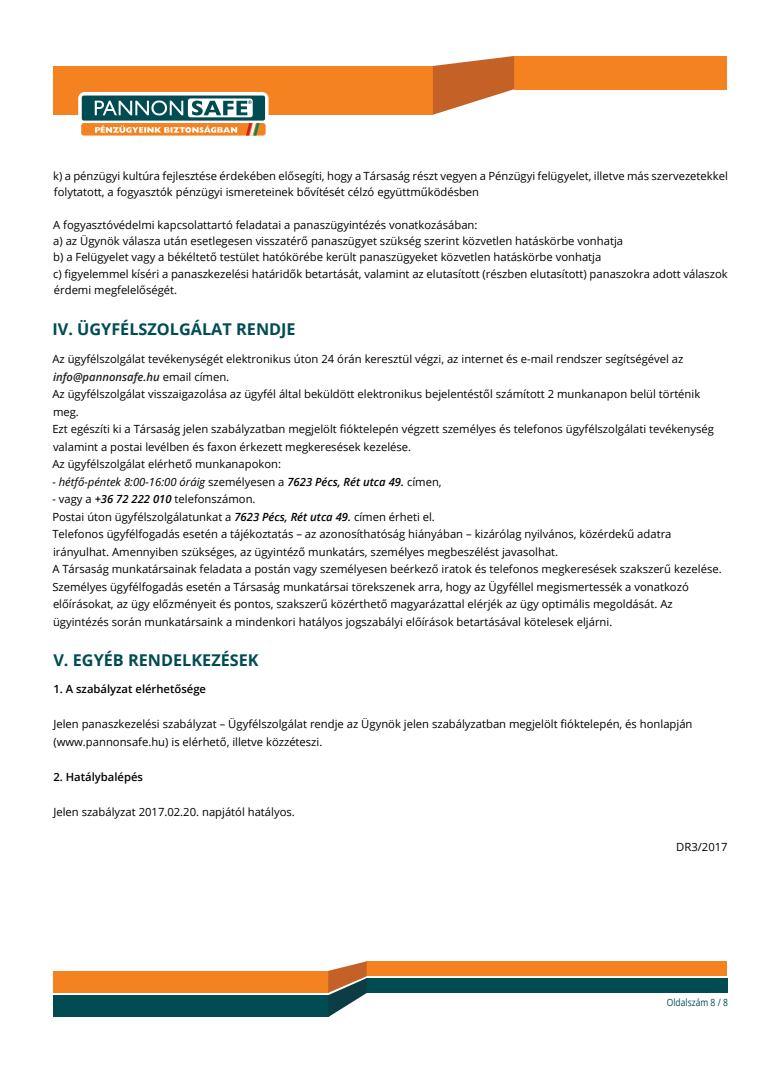
<style>
.page{position:relative;width:780px;height:1088px;background:#fff}
.page>*{position:absolute;margin:0;border:0;box-sizing:border-box;transform-origin:0 0}
.t1{font:700 16.25px "Open Sans";color:#004c52}
.t2{font:11.25px/17.5px "Open Sans";color:#000}
.t3{font:italic 11.25px "Open Sans";color:#000}
.t4{font:600 11.25px "Open Sans";color:#000}
.t5{font:10px "Open Sans";color:#004c52;scale:.85 1}
.s1{font-weight:600;font-style:italic;color:#231f20}
.s2{font-style:normal}
.s3{font-weight:600}
.s4{font-style:italic}
.s5{font-weight:600;font-style:italic}
</style>
<div class="page">
<div style="left:53px;top:66px;width:380px;height:49px;background:#f58220"></div>
<div style="left:514px;top:56px;width:212px;height:33px;background:#f58220"></div>
<svg style="left:433px;top:56px;width:81px;height:59px"></svg>
<div style="left:53px;top:971px;width:275px;height:22px;background:#f58220"></div>
<div style="left:366px;top:961px;width:360px;height:15px;background:#f58220"></div>
<div style="left:53px;top:995px;width:275px;height:22px;background:#004c52"></div>
<div style="left:366px;top:978px;width:361px;height:15px;background:#004c52"></div>
<svg style="left:328px;top:961px;width:38px;height:56px"></svg>
<div style="left:78px;top:92px;width:190px;height:47px;background:#fff;border-radius:6px"></div>
<div style="left:81px;top:123px;width:184px;height:13px;background:#f58220;border-radius:3px"></div>
<div style="left:81px;top:95px;width:184px;height:26px;background:#004c52;border-radius:3px"></div>
<div style="left:81px;top:95px;width:185px;height:26px;border:1px solid #fff;border-radius:3px"></div>
<svg style="left:188px;top:98px;width:65px;height:19px"></svg>
<svg style="left:95px;top:100px;width:88px;height:15px"></svg>
<svg style="left:192px;top:100px;width:59px;height:15px"></svg>
<svg style="left:95px;top:125px;width:142px;height:8px"></svg>
<svg style="left:246px;top:123px;width:13px;height:13px"></svg>
<p class="t2" style="left:53px;top:168px;width:676px;line-height:16.2px">k) a pénzügyi kultúra fejlesztése érdekében elősegíti, hogy a Társaság részt vegyen a Pénzügyi felügyelet, illetve más szervezetekkel folytatott, a fogyasztók pénzügyi ismereteinek bővítését célzó együttműködésben</p>
<p class="t2" style="left:53px;top:216px;width:676px;line-height:16.2px">A fogyasztóvédelmi kapcsolattartó feladatai a panaszügyintézés vonatkozásában:<br>a) az Ügynök válasza után esetlegesen visszatérő panaszügyet szükség szerint közvetlen hatáskörbe vonhatja<br>b) a Felügyelet vagy a békéltető testület hatókörébe került panaszügyeket közvetlen hatáskörbe vonhatja<br>c) figyelemmel kíséri a panaszkezelési határidők betartását, valamint az elutasított (részben elutasított) panaszokra adott válaszok érdemi megfelelőségét.</p>
<h1 class="t1" style="left:52px;top:318px;width:245px">IV. ÜGYFÉLSZOLGÁLAT RENDJE</h1>
<p class="t2" style="left:52px;top:350px;width:663px">Az ügyfélszolgálat tevékenységét elektronikus úton 24 órán keresztül végzi, az internet és e-mail rendszer segítségével az <span class="s1">info@pannonsafe.hu</span> email címen.<br>Az ügyfélszolgálat visszaigazolása az ügyfél által beküldött elektronikus bejelentéstől számított 2 munkanapon belül történik meg.<br>Ezt egészíti ki a Társaság jelen szabályzatban megjelölt fióktelepén végzett személyes és telefonos ügyfélszolgálati tevékenység valamint a postai levélben és faxon érkezett megkeresések kezelése.<br>Az ügyfélszolgálat elérhető munkanapokon:</p>
<p class="t3" style="left:52px;top:474px;width:391px">- hétfő-péntek 8:00-16:00 óráig <span class="s2">személyesen a</span> <span class="s3">7623 Pécs, Rét utca 49.</span> <span class="s2">címen,</span></p>
<p class="t2" style="left:52px;top:490px;width:670px"><span class="s4">-</span> vagy a <span class="s5">+36 72 222 010</span> telefonszámon.<br>Postai úton ügyfélszolgálatunkat a <span class="s5">7623 Pécs, Rét utca 49.</span> címen érheti el.<br>Telefonos ügyfélfogadás esetén a tájékoztatás – az azonosíthatóság hiányában – kizárólag nyilvános, közérdekű adatra irányulhat. Amennyiben szükséges, az ügyintéző munkatárs, személyes megbeszélést javasolhat.<br>A Társaság munkatársainak feladata a postán vagy személyesen beérkező iratok és telefonos megkeresések szakszerű kezelése.<br>Személyes ügyfélfogadás esetén a Társaság munkatársai törekszenek arra, hogy az Ügyféllel megismertessék a vonatkozó előírásokat, az ügy előzményeit és pontos, szakszerű közérthető magyarázattal elérjék az ügy optimális megoldását. Az ügyintézés során munkatársaink a mindenkori hatályos jogszabályi előírások betartásával kötelesek eljárni.</p>
<h1 class="t1" style="left:53px;top:648px;width:207px">V. EGYÉB RENDELKEZÉSEK</h1>
<p class="t4" style="left:53px;top:681px;width:154px">1. A szabályzat elérhetősége</p>
<p class="t2" style="left:53px;top:715px;width:640px">Jelen panaszkezelési szabályzat – Ügyfélszolgálat rendje az Ügynök jelen szabályzatban megjelölt fióktelepén, és honlapján (www.pannonsafe.hu) is elérhető, illetve közzéteszi.</p>
<p class="t4" style="left:53px;top:769px;width:91px">2. Hatálybalépés</p>
<p class="t2" style="left:53px;top:803px;width:243px">Jelen szabályzat 2017.02.20. napjától hatályos.</p>
<p class="t2" style="left:676px;top:838px;width:53px">DR3/2017</p>
<p class="t5" style="left:666px;top:995px;width:73px">Oldalszám 8 / 8</p>
</div>
